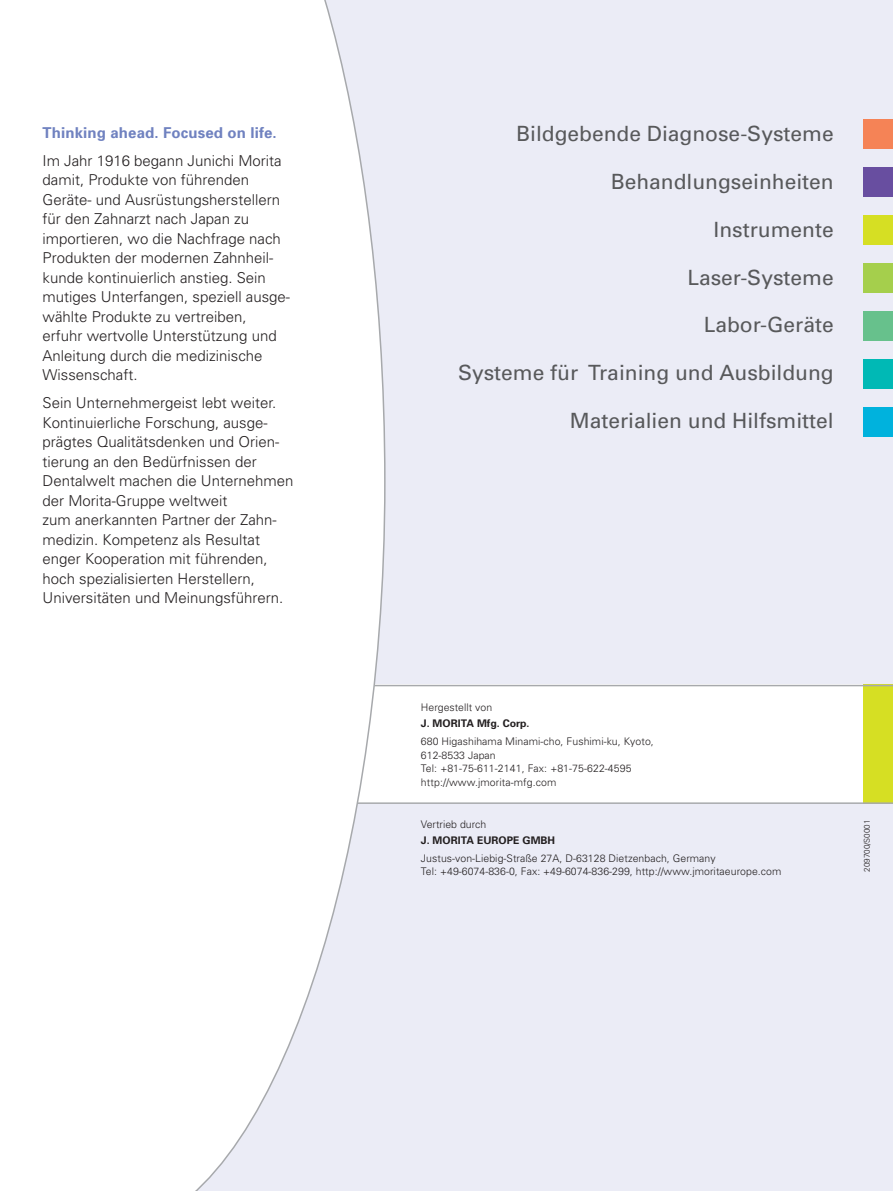
<style>
.page{position:relative;width:893px;height:1191px;background:#fff}
.page>*{position:absolute;margin:0;border:0;box-sizing:border-box;transform-origin:0 0}
.t1{font:21px "Univers";color:#58595b}
.t2{font:300 15px/19.5px "Univers";color:#231f20}
.t3{font:700 15px "Univers";letter-spacing:.01em;color:#7082c0}
.t4{font:300 10.5px/13.6px "Univers";letter-spacing:.005em;color:#231f20}
.t5{font:700 10.5px "Univers";color:#231f20}
.t6{font:300 8.1px "Univers";color:#231f20}
</style>
<div class="page">
<div style="left:0;top:0;width:893px;height:1190px;background:#ebecf6"></div>
<div style="left:17px;top:685px;width:863px;height:119px;background:#fff"></div>
<div style="left:863px;top:685px;width:30px;height:119px;background:#d6df23"></div>
<hr style="left:0;top:802px;width:893px;height:2px;background:#a7a9ac">
<hr style="left:0;top:685px;width:893px;height:1px;background:#a7a9ac">
<svg style="left:0;top:0;width:386px;height:1190px"></svg>
<div style="left:863px;top:119px;width:30px;height:30px;background:#f58356"></div>
<div style="left:863px;top:215px;width:30px;height:30px;background:#d6df23"></div>
<div style="left:863px;top:263px;width:30px;height:30px;background:#a5cf4c"></div>
<div style="left:863px;top:311px;width:30px;height:30px;background:#67c18c"></div>
<div style="left:863px;top:359px;width:30px;height:30px;background:#00b9b5"></div>
<div style="left:863px;top:407px;width:30px;height:30px;background:#00b2dd"></div>
<div style="left:863px;top:167px;width:30px;height:30px;background:#684ea0"></div>
<p class="t3" style="left:43px;top:127px;width:236px">Thinking ahead. Focused on life.</p>
<p class="t2" style="left:43px;top:152px;width:249px">Im Jahr 1916 begann Junichi Morita damit, Produkte von führenden<br>Geräte- und Ausrüstungsherstellern für den Zahnarzt nach Japan zu importieren, wo die Nachfrage nach<br>Produkten der modernen Zahnheil&shy;kunde kontinuierlich anstieg. Sein mutiges Unterfangen, speziell ausge&shy;wählte Produkte zu vertreiben, erfuhr wertvolle Unterstützung und<br>Anleitung durch die medizinische<br>Wissenschaft.</p>
<p class="t2" style="left:43px;top:394px;width:252px">Sein Unternehmergeist lebt weiter.<br>Kontinuierliche Forschung, ausge&shy;prägtes Qualitätsdenken und Orien&shy;tierung an den Bedürfnissen der Dentalwelt machen die Unternehmen der Morita-Gruppe weltweit<br>zum anerkannten Partner der Zahn&shy;medizin. Kompetenz als Resultat enger Kooperation mit führenden, hoch spezialisierten Herstellern, Universitäten und Meinungsführern.</p>
<h1 class="t1" style="left:516px;top:126px;width:319px">Bildgebende Diagnose-Systeme</h1>
<h1 class="t1" style="left:611px;top:174px;width:224px">Behandlungseinheiten</h1>
<h1 class="t1" style="left:713px;top:222px;width:122px">Instrumente</h1>
<h1 class="t1" style="left:687px;top:269px;width:148px">Laser-Systeme</h1>
<h1 class="t1" style="left:704px;top:317px;width:131px">Labor-Geräte</h1>
<h1 class="t1" style="left:458px;top:365px;width:377px">Systeme für Training und Ausbildung</h1>
<h1 class="t1" style="left:570px;top:413px;width:265px">Materialien und Hilfsmittel</h1>
<p class="t4" style="left:421px;top:701px;width:73px">Hergestellt von</p>
<p class="t5" style="left:421px;top:719px;width:110px">J. MORITA Mfg. Corp.</p>
<p class="t4" style="left:421px;top:735px;width:234px">680 Higashihama Minami-cho, Fushimi-ku, Kyoto, 612-8533 Japan<br>Tel: +81-75-611-2141, Fax: +81-75-622-4595 http://www.jmorita-mfg.com</p>
<p class="t4" style="left:421px;top:818px;width:67px">Vertrieb durch</p>
<p class="t5" style="left:421px;top:836px;width:136px">J. MORITA EUROPE GMBH</p>
<p class="t4" style="left:421px;top:852px;width:362px">Justus-von-Liebig-Straße 27A, D-63128 Dietzenbach, Germany<br>Tel: +49-6074-836-0, Fax: +49-6074-836-299, http://www.jmoritaeurope.com</p>
<p class="t6" style="left:864px;top:872px;width:54px;rotate:-90deg">209700/S0001</p>
</div>
